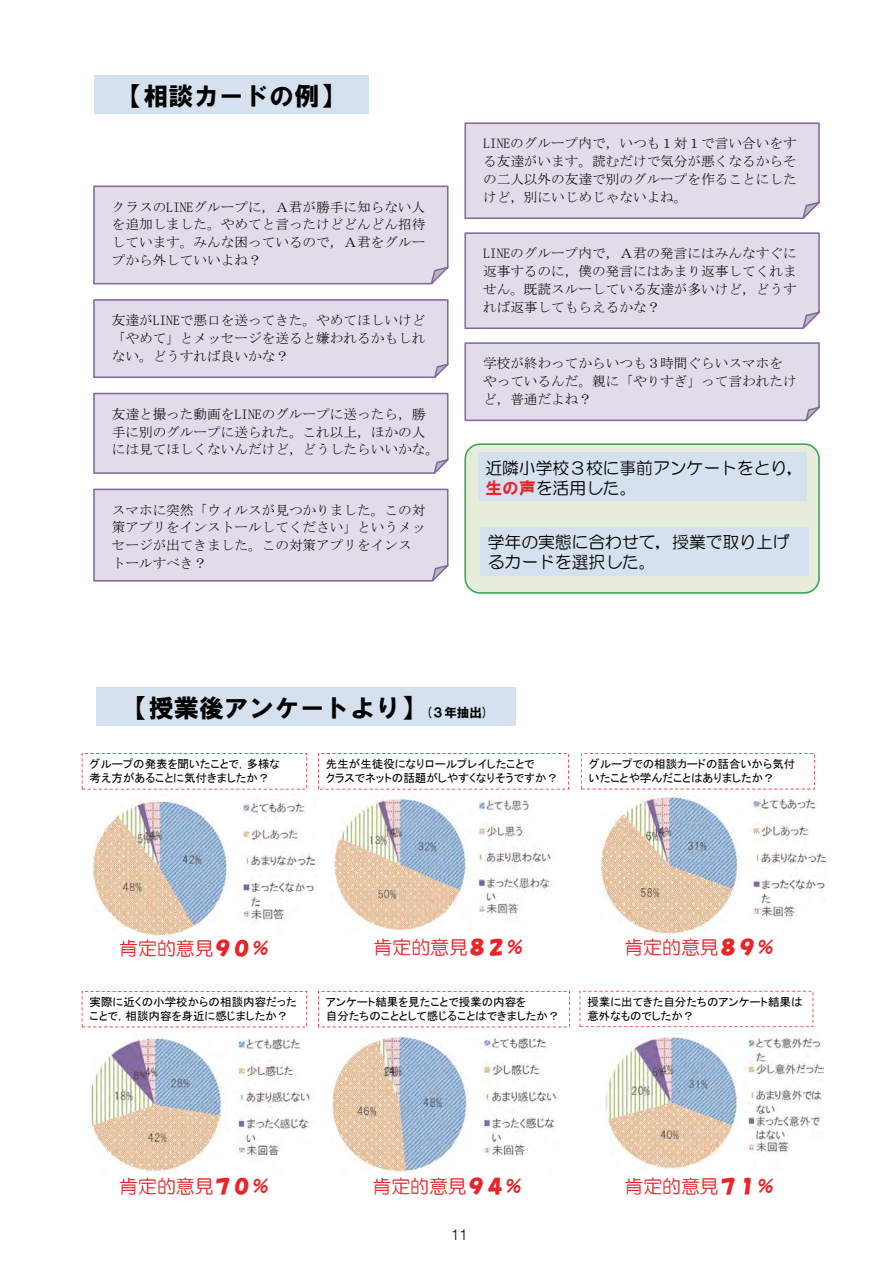
<style>
.page{position:relative;width:893px;height:1263px;background:#fff}
.page>*{position:absolute;margin:0;border:0;box-sizing:border-box;transform-origin:0 0}
.t1{font:25.2px "HG Soei Kakugothic UB";color:#000}
.t2{font:18.9px "HG Maru Gothic MPRO";color:#e8252b}
.t3{font:16.8px/20.1px "HG Maru Gothic MPRO";color:#000}
.t4{font:300 14.85px "Helvetica";color:#140700}
.t5{font:13.65px/17.9px "MS Mincho";color:#000;text-align:justify}
.t6{font:11.55px/13.8px "MS P Gothic";color:#000}
.s1{font-family:"HG Soei Kakugothic UB";color:#e8252b}
.s2{font-size:12.6px}
.s3{font-family:"HG Soei Kakupoptai"}
</style>
<div class="page">
<div style="left:94px;top:76px;width:275px;height:38px;background:#d5e1ee"></div>
<div style="left:464px;top:122px;width:356px;height:97px;background:#e2dcea"></div>
<div style="left:93px;top:186px;width:356px;height:98px;background:#e2dcea"></div>
<div style="left:93px;top:299px;width:356px;height:79px;background:#e2dcea"></div>
<div style="left:93px;top:393px;width:356px;height:81px;background:#e2dcea"></div>
<div style="left:93px;top:489px;width:356px;height:93px;background:#e2dcea"></div>
<div style="left:464px;top:232px;width:356px;height:97px;background:#e2dcea"></div>
<div style="left:464px;top:342px;width:356px;height:79px;background:#e2dcea"></div>
<svg style="left:464px;top:443px;width:356px;height:151px;background:#d9e8d2"></svg>
<div style="left:478px;top:453px;width:329px;height:48px;background:#d5e1ee"></div>
<div style="left:480px;top:527px;width:329px;height:49px;background:#d5e1ee"></div>
<div style="left:96px;top:687px;width:420px;height:38px;background:#d5e1ee"></div>
<img style="left:597px;top:795px;width:229px;height:139px">
<svg style="left:581px;top:753px;width:234px;height:36px"></svg>
<svg style="left:82px;top:753px;width:225px;height:36px"></svg>
<svg style="left:318px;top:753px;width:251px;height:36px"></svg>
<img style="left:93px;top:799px;width:223px;height:139px">
<img style="left:333px;top:795px;width:220px;height:137px">
<img style="left:88px;top:1027px;width:223px;height:147px">
<svg style="left:82px;top:991px;width:225px;height:36px"></svg>
<svg style="left:318px;top:991px;width:252px;height:36px"></svg>
<img style="left:332px;top:1034px;width:225px;height:141px">
<svg style="left:580px;top:991px;width:233px;height:36px"></svg>
<img style="left:605px;top:1033px;width:218px;height:136px">
<h1 class="t1" style="left:118px;top:84px;width:228px">【相談カードの例】</h1>
<p class="t5" style="left:112px;top:198px;width:315px">クラスのLINEグループに，Ａ君が勝手に知らない人を追加しました。やめてと言ったけどどんどん招待しています。みんな困っているので，Ａ君をグループから外していいよね？</p>
<p class="t5" style="left:112px;top:311px;width:315px">友達がLINEで悪口を送ってきた。やめてほしいけど「やめて」とメッセージを送ると嫌われるかもしれない。どうすれば良いかな？</p>
<p class="t5" style="left:112px;top:405px;width:329px;text-align:left">友達と撮った動画をLINEのグループに送ったら，勝手に別のグループに送られた。これ以上，ほかの人には見てほしくないんだけど，どうしたらいいかな。</p>
<p class="t5" style="left:112px;top:501px;width:315px;text-align:left">スマホに突然「ウィルスが見つかりました。この対策アプリをインストールしてください」というメッセージが出てきました。この対策アプリをインストールすべき？</p>
<p class="t5" style="left:483px;top:135px;width:315px">LINEのグループ内で，いつも１対１で言い合いをする友達がいます。読むだけで気分が悪くなるからその二人以外の友達で別のグループを作ることにしたけど，別にいじめじゃないよね。</p>
<p class="t5" style="left:483px;top:245px;width:315px">LINEのグループ内で，Ａ君の発言にはみんなすぐに返事するのに，僕の発言にはあまり返事してくれません。既読スルーしている友達が多いけど，どうすれば返事してもらえるかな？</p>
<p class="t5" style="left:483px;top:354px;width:315px;text-align:left">学校が終わってからいつも３時間ぐらいスマホをやっているんだ。親に「やりすぎ」って言われたけど，普通だよね？</p>
<p class="t3" style="left:485px;top:458px;width:320px">近隣小学校３校に事前アンケートをとり，<span class="s1">生の声</span>を活用した。</p>
<p class="t3" style="left:488px;top:532px;width:303px">学年の実態に合わせて，授業で取り上げるカードを選択した。</p>
<h1 class="t1" style="left:124px;top:695px;width:366px">【授業後アンケートより】<span class="s2">(３年抽出)</span></h1>
<p class="t6" style="left:90px;top:757px;width:192px">グループの発表を聞いたことで，多様な考え方があることに気付きましたか？</p>
<p class="t6" style="left:326px;top:757px;width:234px">先生が生徒役になりロールプレイしたことで<br>クラスでネットの話題がしやすくなりそうですか？</p>
<p class="t6" style="left:589px;top:757px;width:208px">グループでの相談カードの話合いから気付いたことや学んだことはありましたか？</p>
<h2 class="t2" style="left:119px;top:939px;width:152px">肯定的意見<span class="s3">９０％</span></h2>
<h2 class="t2" style="left:374px;top:938px;width:152px">肯定的意見<span class="s3">８２％</span></h2>
<h2 class="t2" style="left:624px;top:938px;width:152px">肯定的意見<span class="s3">８９％</span></h2>
<p class="t6" style="left:90px;top:995px;width:209px">実際に近くの小学校からの相談内容だったことで，相談内容を身近に感じましたか？</p>
<p class="t6" style="left:326px;top:995px;width:235px">アンケート結果を見たことで授業の内容を<br>自分たちのこととして感じることはできましたか？</p>
<p class="t6" style="left:587px;top:995px;width:217px">授業に出てきた自分たちのアンケート結果は意外なものでしたか？</p>
<h2 class="t2" style="left:119px;top:1176px;width:152px">肯定的意見<span class="s3">７０％</span></h2>
<h2 class="t2" style="left:372px;top:1176px;width:152px">肯定的意見<span class="s3">９４％</span></h2>
<h2 class="t2" style="left:624px;top:1176px;width:152px">肯定的意見<span class="s3">７１％</span></h2>
<p class="t4" style="left:451px;top:1225px;width:18px">11</p>
</div>
